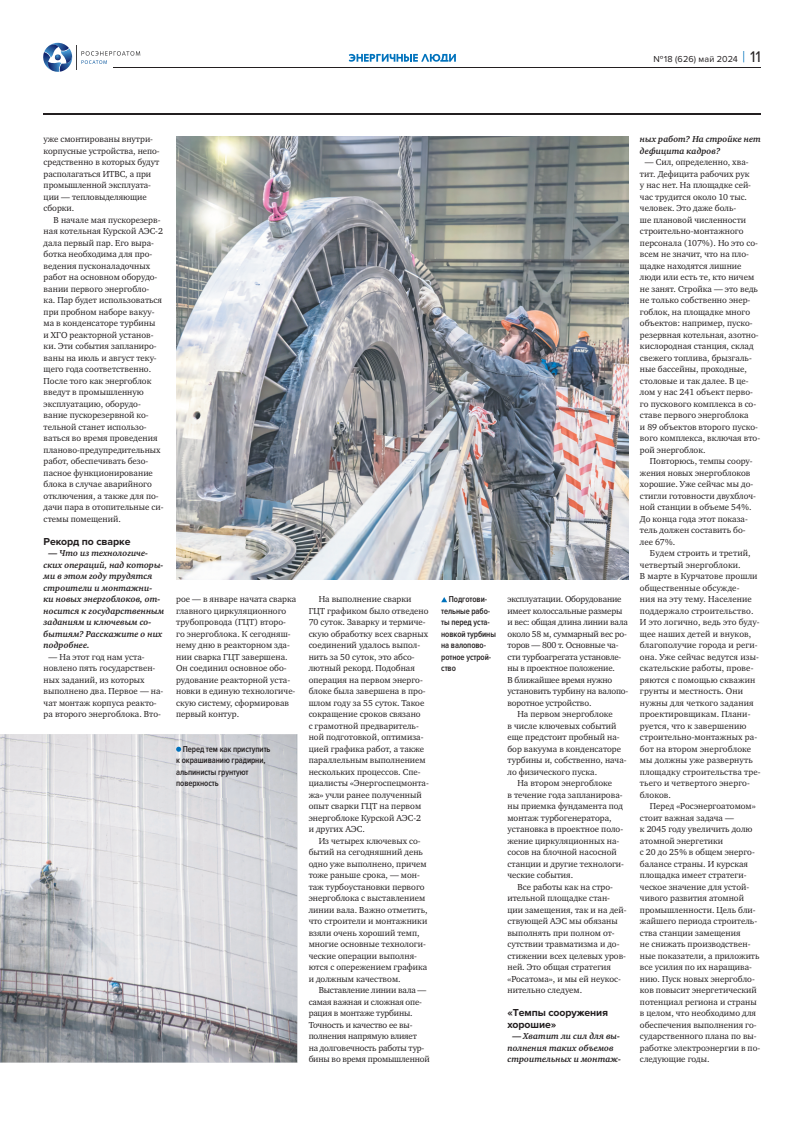
<style>
.page{position:relative;width:808px;height:1134px;background:#fff}
.page>*{position:absolute;margin:0;border:0;box-sizing:border-box;transform-origin:0 0}
.t1{font:700 10.5px/11.5px "Proxima Nova";letter-spacing:-.01em;color:#231f20}
.t2{font:600 9px/11.5px "Proxima Nova Cond";letter-spacing:-.01em;color:#231f20;scale:.96 1}
.t3{font:9px "Proxima Nova";letter-spacing:.005em;color:#231f20}
.t4{font:8.9px/11.5px "Charter ITC";color:#231f20}
.t5{font:8.9px/11.5px "Charter ITC";letter-spacing:-.02em;color:#231f20}
.t6{font:italic 700 8.9px/11.5px "Charter ITC";color:#231f20}
.s1{font-weight:300;font-size:16px;color:#0072bc}
.s2{font-size:16px}
</style>
<div class="page">
<hr style="left:44px;top:113px;width:717px;height:2px;background:#231f20">
<hr style="left:113px;top:67px;width:648px;height:1px;background:#231f20">
<svg style="left:43px;top:43px;width:97px;height:29px"></svg>
<svg style="left:349px;top:54px;width:107px;height:8px"></svg>
<img style="left:0;top:734px;width:297px;height:328px">
<img style="left:176px;top:136px;width:452px;height:443px">
<img style="left:166px;top:735px;width:114px;height:63px">
<svg style="left:176px;top:747px;width:5px;height:5px"></svg>
<svg style="left:441px;top:597px;width:6px;height:5px"></svg>
<p class="t3" style="left:654px;top:55px;width:109px">№ 18 (626) май 2024 <span class="s1">|</span> <span class="s2">11</span></p>
<p class="t4" style="left:44px;top:134px;width:118px">уже смонтированы внутри&shy;корпусные устройства, непо&shy;средственно в которых будут располагаться ИТВС, а при промышленной эксплуата&shy;ции — тепловыделяющие сборки.</p>
<p class="t4" style="left:44px;top:214px;width:121px;text-indent:10px">В начале мая пускорезерв&shy;ная котельная Курской АЭС-2 дала первый пар. Его выра&shy;ботка необходима для про&shy;ведения пусконаладочных работ на основном оборудо&shy;вании первого энергобло-<br>ка. Пар будет использоваться при пробном наборе вакуу&shy;ма в конденсаторе турбины<br>и ХГО реакторной установ&shy;ки. Эти события запланиро&shy;ваны на июль и август теку&shy;щего года соответственно.<br>После того как энергоблок введут в промышленную эксплуатацию, оборудо&shy;вание пускорезервной ко&shy;тельной станет использо&shy;ваться во время проведения планово- предупредительных работ, обеспечивать безо&shy;пасное функционирование блока в случае аварийного отключения, а также для по&shy;дачи пара в отопительные си&shy;стемы помещений.</p>
<p class="t1" style="left:44px;top:536px;width:88px">Рекорд по сварке</p>
<p class="t6" style="left:44px;top:548px;width:122px;text-indent:5px">— Что из технологиче&shy;ских операций, над которы&shy;ми в этом году трудятся строители и монтажни&shy;ки новых энергоблоков, от&shy;носится к государственным заданиям и ключевым со&shy;бытиям? Расскажите о них подробнее.</p>
<p class="t4" style="left:44px;top:651px;width:121px;text-indent:5px">— На этот год нам уста&shy;новлено пять государствен&shy;ных заданий, из которых выполнено два. Первое — на&shy;чат монтаж корпуса реакто&shy;ра второго энергоблока. Вто-</p>
<p class="t4" style="left:176px;top:594px;width:122px">рое — в январе начата сварка главного циркуляционного трубопровода (ГЦТ) второ&shy;го энергоблока. К сегодняш&shy;нему дню в реакторном зда&shy;нии сварка ГЦТ завершена.<br>Он соединил основное обо&shy;рудование реакторной уста&shy;новки в единую технологиче&shy;скую систему, сформировав первый контур.</p>
<p class="t4" style="left:309px;top:594px;width:122px;text-indent:10px">На выполнение сварки<br>ГЦТ графиком было отведено<br>70 суток. Заварку и термиче&shy;скую обработку всех сварных соединений удалось выпол&shy;нить за 50 суток, это абсо&shy;лютный рекорд. Подобная операция на первом энерго&shy;блоке была завершена в про&shy;шлом году за 55 суток. Такое сокращение сроков связано<br>с грамотной предваритель&shy;ной подготовкой, оптимиза&shy;цией графика работ, а также параллельным выполнением нескольких процессов. Спе&shy;циалисты «Энергоспецмонта&shy;жа» учли ранее полученный опыт сварки ГЦТ на первом энергоблоке Курской АЭС-2<br>и других АЭС.</p>
<p class="t4" style="left:309px;top:835px;width:120px;text-indent:10px">Из четырех ключевых со&shy;бытий на сегодняшний день одно уже выполнено, причем тоже раньше срока, — мон&shy;таж турбоустановки первого энергоблока с выставлением линии вала. Важно отметить, что строители и монтажники взяли очень хороший темп, многие основные технологи&shy;ческие операции выполня&shy;ются с опережением графика и должным качеством.</p>
<p class="t5" style="left:309px;top:985px;width:123px;text-indent:10px">Выставление линии вала — самая важная и сложная опе&shy;рация в монтаже турбины.<br>Точность и качество ее вы&shy;полнения напрямую влияет<br>на долговечность работы тур&shy;бины во время промышленной</p>
<p class="t2" style="left:176px;top:744px;width:100px;text-indent:7px">Перед тем как приступить к окрашиванию градирни, альпинисты грунтуют поверхность</p>
<p class="t2" style="left:441px;top:594px;width:59px;text-indent:8px">Подготови&shy;тельные рабо&shy;ты перед уста&shy;новкой турбины на валопово&shy;ротное устрой&shy;ство</p>
<p class="t5" style="left:507px;top:594px;width:116px">эксплуатации. Оборудование</p>
<p class="t5" style="left:507px;top:606px;width:116px">имеет колоссальные размеры</p>
<p class="t5" style="left:507px;top:617px;width:122px">и вес: общая длина линии вала</p>
<p class="t5" style="left:507px;top:629px;width:121px">около 58 м, суммарный вес ро-</p>
<p class="t5" style="left:507px;top:640px;width:113px">торов — 800 т. Основные ча-</p>
<p class="t5" style="left:507px;top:652px;width:115px">сти турбоагрегата установле-</p>
<p class="t5" style="left:507px;top:663px;width:109px">ны в проектное положение.</p>
<p class="t5" style="left:507px;top:675px;width:106px">В ближайшее время нужно</p>
<p class="t5" style="left:507px;top:686px;width:122px">установить турбину на валопо-</p>
<p class="t5" style="left:507px;top:698px;width:86px">воротное устройство.</p>
<p class="t4" style="left:517px;top:709px;width:97px">На первом энергоблоке</p>
<p class="t4" style="left:507px;top:721px;width:111px">в числе ключевых событий</p>
<p class="t4" style="left:507px;top:732px;width:114px">еще предстоит пробный на-</p>
<p class="t4" style="left:507px;top:744px;width:115px">бор вакуума в конденсаторе</p>
<p class="t4" style="left:507px;top:755px;width:121px">турбины и, собственно, нача-</p>
<p class="t4" style="left:507px;top:767px;width:91px">ло физического пуска.</p>
<p class="t4" style="left:517px;top:778px;width:96px">На втором энергоблоке</p>
<p class="t4" style="left:507px;top:790px;width:117px">в течение года запланирова-</p>
<p class="t4" style="left:507px;top:801px;width:117px">ны приемка фундамента под</p>
<p class="t4" style="left:507px;top:813px;width:106px">монтаж турбогенератора,</p>
<p class="t4" style="left:507px;top:824px;width:117px">установка в проектное поло-</p>
<p class="t4" style="left:507px;top:836px;width:113px">жение циркуляционных на-</p>
<p class="t4" style="left:507px;top:847px;width:111px">сосов на блочной насосной</p>
<p class="t4" style="left:507px;top:859px;width:118px">станции и другие технологи-</p>
<p class="t4" style="left:507px;top:870px;width:67px">ческие события.</p>
<p class="t4" style="left:517px;top:882px;width:97px">Все работы как на стро-</p>
<p class="t4" style="left:507px;top:893px;width:104px">ительной площадке стан-</p>
<p class="t4" style="left:507px;top:905px;width:121px">ции замещения, так и на дей-</p>
<p class="t4" style="left:507px;top:916px;width:112px">ствующей АЭС мы обязаны</p>
<p class="t4" style="left:507px;top:928px;width:109px">выполнять при полном от-</p>
<p class="t4" style="left:507px;top:939px;width:114px">сутствии травматизма и до-</p>
<p class="t4" style="left:507px;top:951px;width:120px">стижении всех целевых уров-</p>
<p class="t4" style="left:507px;top:962px;width:105px">ней. Это общая стратегия</p>
<p class="t4" style="left:507px;top:974px;width:115px">«Росатома», и мы ей неукос-</p>
<p class="t4" style="left:507px;top:985px;width:76px">нительно следуем.</p>
<p class="t1" style="left:507px;top:1008px;width:102px">«Темпы сооружения хорошие»</p>
<p class="t6" style="left:507px;top:1031px;width:115px;text-indent:5px">— Хватит ли сил для вы&shy;полнения таких объемов строительных и монтаж-</p>
<p class="t6" style="left:640px;top:134px;width:122px">ных работ? На стройке нет дефицита кадров?</p>
<p class="t4" style="left:640px;top:157px;width:122px;text-indent:5px">— Сил, определенно, хва&shy;тит. Дефицита рабочих рук<br>у нас нет. На площадке сей&shy;час трудится около 10 тыс. человек. Это даже боль-<br>ше плановой численности строительно- монтажного персонала (107 %). Но это со&shy;всем не значит, что на пло&shy;щадке находятся лишние люди или есть те, кто ничем не занят. Стройка — это ведь не только собственно энер&shy;гоблок, на площадке много объектов: например, пуско&shy;резервная котельная, азотно&shy;кислородная станция, склад свежего топлива, брызгаль&shy;ные бассейны, проходные, столовые и так далее. В це&shy;лом у нас 241 объект перво&shy;го пускового комплекса в со&shy;ставе первого энергоблока<br>и 89 объектов второго пуско&shy;вого комплекса, включая вто&shy;рой энергоблок.</p>
<p class="t4" style="left:640px;top:456px;width:118px;text-indent:10px">Повторюсь, темпы соору&shy;жения новых энергоблоков хорошие. Уже сейчас мы до&shy;стигли готовности двухблоч&shy;ной станции в объеме 54 %.<br>До конца года этот показа&shy;тель должен составить бо&shy;лее 67 %.</p>
<p class="t4" style="left:640px;top:548px;width:122px;text-indent:10px">Будем строить и третий, четвертый энергоблоки.<br>В марте в Курчатове про шли общественные обсужде-<br>ния на эту тему. Население поддержало строительство.<br>И это логично, ведь это буду&shy;щее наших детей и внуков, благополучие города и реги&shy;она. Уже сейчас ведутся изы&shy;скательские работы, прове&shy;ряются с помощью скважин грунты и местность. Они нужны для четкого задания проектировщикам. Плани&shy;руется, что к завершению строительно- монтажных ра&shy;бот на втором энергоблоке мы должны уже развернуть площадку строительства тре&shy;тьего и четвертого энерго&shy;блоков.</p>
<p class="t4" style="left:640px;top:801px;width:122px;text-indent:10px">Перед «Росэнергоатомом» стоит важная задача —<br>к 2045 году увеличить долю атомной энергетики<br>с 20 до 25 % в общем энерго&shy;балансе страны. И курская площадка имеет стратеги&shy;ческое значение для устой&shy;чивого развития атомной промышленности. Цель бли&shy;жайшего периода строитель&shy;ства станции замещения<br>не снижать производствен&shy;ные показатели, а приложить все усилия по их наращива&shy;нию. Пуск новых энергобло&shy;ков повысит энергетический потенциал региона и страны в целом, что необходимо для обеспечения выполнения го&shy;сударственного плана по вы&shy;работке электроэнергии в по&shy;следующие годы.</p>
</div>
